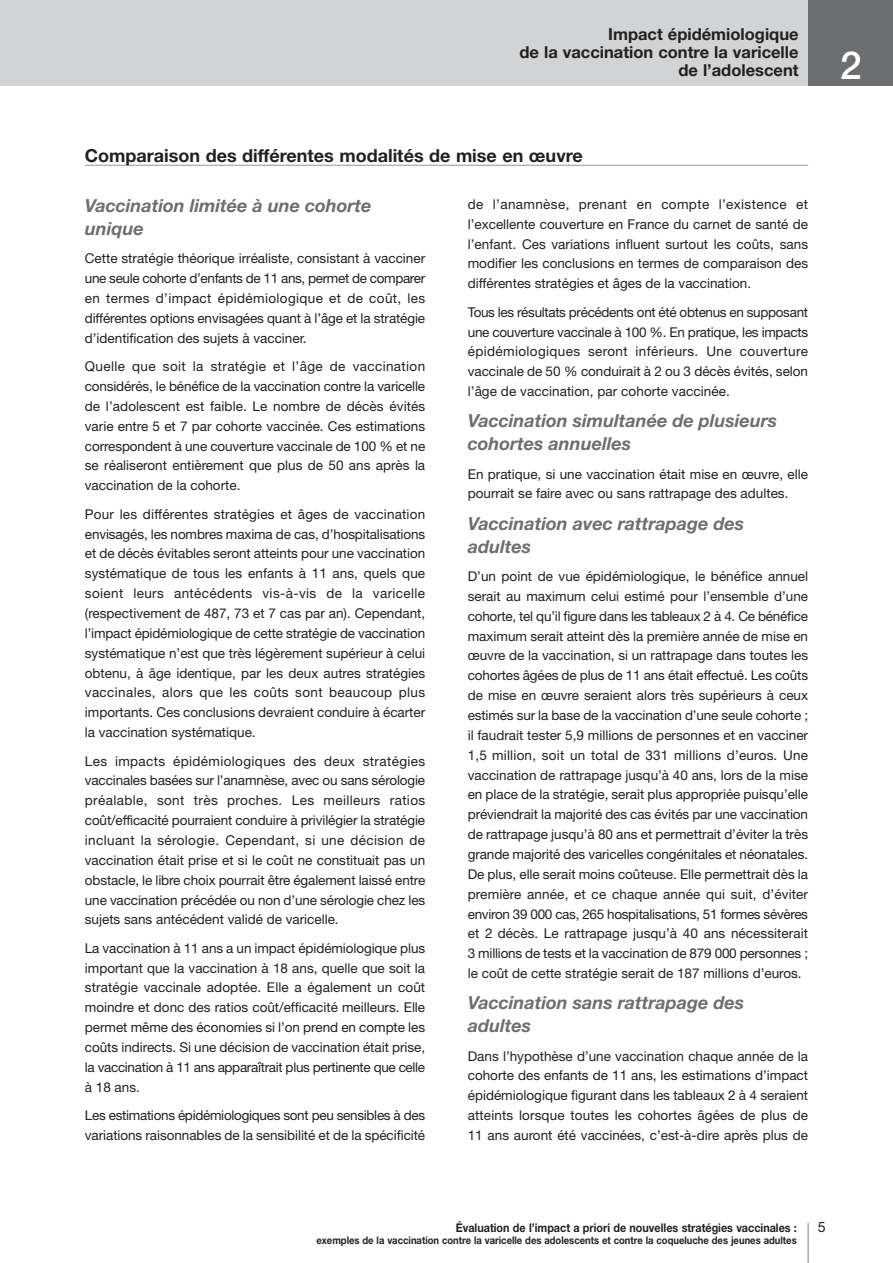
<style>
.page{position:relative;width:893px;height:1263px;background:#fff}
.page>*{position:absolute;margin:0;border:0;box-sizing:border-box;transform-origin:0 0}
.t1{font:500 38.7px "Helvetica Neue";color:#fff}
.t2{font:italic 700 18px/22.8px "Helvetica Neue";color:#6d6e70}
.t3{font:700 18px "Helvetica Neue";color:#231f20}
.t4{font:700 16.5px/18px "Helvetica Neue";color:#231f20;text-align:right}
.t5{font:14.25px "Helvetica Neue";color:#231f20}
.t6{font:13.5px/19.8px "Helvetica Neue";color:#231f20;text-align:justify}
.t7{font:700 12px "Helvetica Neue";color:#231f20;scale:.9 1}
.t8{font:700 10.5px "Helvetica Neue";color:#231f20;scale:.9 1}
</style>
<div class="page">
<hr style="left:807px;top:1223px;width:1px;height:40px;background:#808285">
<div style="left:0;top:0;width:892px;height:85px;background:#d1d3d4"></div>
<div style="left:808px;top:0;width:84px;height:85px;background:#6d6e70"></div>
<hr style="left:85px;top:165px;width:723px;height:1px;background:#939598">
<p class="t4" style="left:519px;top:26px;width:281px">Impact épidémiologique<br>de la vaccination contre la varicelle de l’adolescent</p>
<p class="t3" style="left:85px;top:149px;width:499px">Comparaison des différentes modalités de mise en œuvre</p>
<p class="t2" style="left:85px;top:196px;width:288px">Vaccination limitée à une cohorte unique</p>
<p class="t6" style="left:85px;top:250px;width:342px">Cette stratégie théorique irréaliste, consistant à vacciner une seule cohorte d’enfants de 11 ans, permet de comparer en termes d’impact épidémiologique et de coût, les différentes options envisagées quant à l’âge et la stratégie d’identification des sujets à vacciner.</p>
<p class="t6" style="left:85px;top:358px;width:342px">Quelle que soit la stratégie et l’âge de vaccination considérés, le bénéfice de la vaccination contre la varicelle de l’adolescent est faible. Le nombre de décès évités varie entre 5 et 7 par cohorte vaccinée. Ces estimations correspondent à une couverture vaccinale de 100 % et ne se réaliseront entièrement que plus de 50 ans après la vaccination de la cohorte.</p>
<p class="t6" style="left:85px;top:505px;width:342px">Pour les différentes stratégies et âges de vaccination envisagés, les nombres maxima de cas, d’hospitalisations et de décès évitables seront atteints pour une vaccination systématique de tous les enfants à 11 ans, quels que soient leurs antécédents vis-à-vis de la varicelle (respectivement de 487, 73 et 7 cas par an). Cependant, l’impact épidémiologique de cette stratégie de vaccination systématique n’est que très légèrement supérieur à celui obtenu, à âge identique, par les deux autres stratégies vaccinales, alors que les coûts sont beaucoup plus importants. Ces conclusions devraient conduire à écarter la vaccination systématique.</p>
<p class="t6" style="left:85px;top:752px;width:342px">Les impacts épidémiologiques des deux stratégies vaccinales basées sur l’anamnèse, avec ou sans sérologie préalable, sont très proches. Les meilleurs ratios coût/efficacité pourraient conduire à privilégier la stratégie incluant la sérologie. Cependant, si une décision de vaccination était prise et si le coût ne constituait pas un obstacle, le libre choix pourrait être également laissé entre une vaccination précédée ou non d’une sérologie chez les sujets sans antécédent validé de varicelle.</p>
<p class="t6" style="left:85px;top:939px;width:342px">La vaccination à 11 ans a un impact épidémiologique plus important que la vaccination à 18 ans, quelle que soit la stratégie vaccinale adoptée. Elle a également un coût moindre et donc des ratios coût/efficacité meilleurs. Elle permet même des économies si l’on prend en compte les coûts indirects. Si une décision de vaccination était prise, la vaccination à 11 ans apparaîtrait plus pertinente que celle à 18 ans.</p>
<p class="t6" style="left:85px;top:1107px;width:342px">Les estimations épidémiologiques sont peu sensibles à des variations raisonnables de la sensibilité et de la spécificité</p>
<p class="t6" style="left:468px;top:196px;width:342px">de l’anamnèse, prenant en compte l’existence et l’excellente couverture en France du carnet de santé de l’enfant. Ces variations influent surtout les coûts, sans modifier les conclusions en termes de comparaison des différentes stratégies et âges de la vaccination.</p>
<p class="t6" style="left:468px;top:303px;width:342px">Tous les résultats précédents ont été obtenus en supposant une couverture vaccinale à 100 %. En pratique, les impacts épidémiologiques seront inférieurs. Une couverture vaccinale de 50 % conduirait à 2 ou 3 décès évités, selon l’âge de vaccination, par cohorte vaccinée.</p>
<p class="t2" style="left:468px;top:411px;width:311px">Vaccination simultanée de plusieurs cohortes annuelles</p>
<p class="t6" style="left:468px;top:465px;width:342px">En pratique, si une vaccination était mise en œuvre, elle pourrait se faire avec ou sans rattrapage des adultes.</p>
<p class="t2" style="left:468px;top:514px;width:278px">Vaccination avec rattrapage des adultes</p>
<p class="t6" style="left:468px;top:568px;width:342px">D’un point de vue épidémiologique, le bénéfice annuel serait au maximum celui estimé pour l’ensemble d’une cohorte, tel qu’il figure dans les tableaux 2 à 4. Ce bénéfice maximum serait atteint dès la première année de mise en œuvre de la vaccination, si un rattrapage dans toutes les cohortes âgées de plus de 11 ans était effectué. Les coûts de mise en œuvre seraient alors très supérieurs à ceux estimés sur la base de la vaccination d’une seule cohorte ; il faudrait tester 5,9 millions de personnes et en vacciner 1,5 million, soit un total de 331 millions d’euros. Une vaccination de rattrapage jusqu’à 40 ans, lors de la mise en place de la stratégie, serait plus appropriée puisqu’elle préviendrait la majorité des cas évités par une vaccination de rattrapage jusqu’à 80 ans et permettrait d’éviter la très grande majorité des varicelles congénitales et néonatales.<br>De plus, elle serait moins coûteuse. Elle permettrait dès la première année, et ce chaque année qui suit, d’éviter environ 39 000 cas, 265 hospitalisations, 51 formes sévères et 2 décès. Le rattrapage jusqu’à 40 ans nécessiterait 3 millions de tests et la vaccination de 879 000 personnes ; le coût de cette stratégie serait de 187 millions d’euros.</p>
<p class="t2" style="left:468px;top:993px;width:278px">Vaccination sans rattrapage des adultes</p>
<p class="t6" style="left:468px;top:1047px;width:342px">Dans l’hypothèse d’une vaccination chaque année de la cohorte des enfants de 11 ans, les estimations d’impact épidémiologique figurant dans les tableaux 2 à 4 seraient atteints lorsque toutes les cohortes âgées de plus de 11 ans auront été vaccinées, c’est-à-dire après plus de</p>
<p class="t1" style="left:840px;top:51px;width:23px">2</p>
<p class="t7" style="left:456px;top:1223px;width:380px">Évaluation de l’impact a priori de nouvelles stratégies vaccinales :</p>
<p class="t8" style="left:316px;top:1236px;width:535px">exemples de la vaccination contre la varicelle des adolescents et contre la coqueluche des jeunes adultes</p>
<p class="t5" style="left:817px;top:1222px;width:9px">5</p>
</div>
